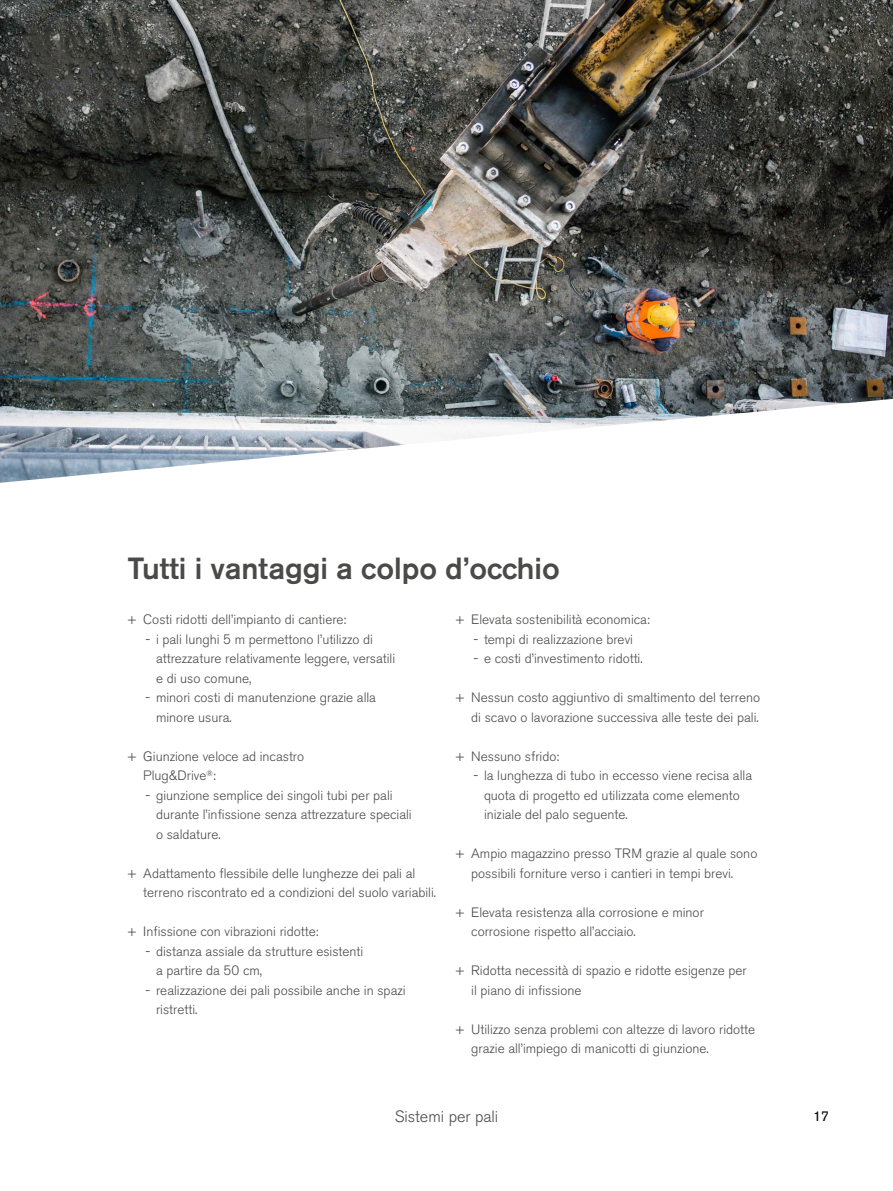
<style>
.page{position:relative;width:893px;height:1191px;background:#fff}
.page>*{position:absolute;margin:0;border:0;box-sizing:border-box;transform-origin:0 0}
.t1{font:500 30.3px "Akzidenz Grotesk BE";color:#4a4a49}
.t2{font:300 16.2px "Akzidenz Grotesk BE";color:#4a4a49}
.t3{font:14.1px "Akzidenz Grotesk BE";color:#000}
.t4{font:300 13.5px/19.5px "Akzidenz Grotesk BE";color:#4a4a49}
</style>
<div class="page">
<img style="left:0;top:0;width:893px;height:483px">
<h1 class="t1" style="left:128px;top:550px;width:434px">Tutti i vantaggi a colpo d’occhio</h1>
<p class="t4" style="left:128px;top:610px;width:220px">+ Costi ridotti dell’impianto di cantiere:</p>
<p class="t4" style="left:156px;top:629px;width:241px;text-indent:-11px">- i pali lunghi 5 m permettono l’utilizzo di attrezzature relativamente leggere, versatili e di uso comune,</p>
<p class="t4" style="left:156px;top:688px;width:221px;text-indent:-11px">- minori costi di manutenzione grazie alla minore usura.</p>
<p class="t4" style="left:143px;top:746px;width:162px;text-indent:-16px">+ Giunzione veloce ad incastro<br>Plug&amp;Drive<sup>®</sup>:</p>
<p class="t4" style="left:156px;top:785px;width:257px;text-indent:-11px">- giunzione semplice dei singoli tubi per pali durante l’infissione senza attrezzature speciali o saldature.</p>
<p class="t4" style="left:143px;top:863px;width:294px;text-indent:-16px">+ Adattamento flessibile delle lunghezze dei pali al terreno riscontrato ed a condizioni del suolo variabili.</p>
<p class="t4" style="left:128px;top:922px;width:192px">+ Infissione con vibrazioni ridotte:</p>
<p class="t4" style="left:156px;top:941px;width:209px;text-indent:-11px">- distanza assiale da strutture esistenti a partire da 50 cm,</p>
<p class="t4" style="left:156px;top:980px;width:251px;text-indent:-11px">- realizzazione dei pali possibile anche in spazi ristretti.</p>
<p class="t4" style="left:455px;top:610px;width:196px">+ Elevata sostenibilità economica:</p>
<p class="t4" style="left:473px;top:629px;width:161px">- tempi di realizzazione brevi</p>
<p class="t4" style="left:473px;top:649px;width:171px">- e costi d’investimento ridotti.</p>
<p class="t4" style="left:455px;top:688px;width:306px;text-align:right">+ Nessun costo aggiuntivo di smaltimento del terreno di scavo o lavorazione successiva alle teste dei pali.</p>
<p class="t4" style="left:455px;top:746px;width:105px">+ Nessuno sfrido:</p>
<p class="t4" style="left:484px;top:766px;width:270px;text-indent:-11px">- la lunghezza di tubo in eccesso viene recisa alla quota di progetto ed utilizzata come elemento iniziale del palo seguente.</p>
<p class="t4" style="left:471px;top:844px;width:288px;text-indent:-16px">+ Ampio magazzino presso TRM grazie al quale sono possibili forniture verso i cantieri in tempi brevi.</p>
<p class="t4" style="left:471px;top:902px;width:234px;text-indent:-16px">+ Elevata resistenza alla corrosione e minor corrosione rispetto all’acciaio.</p>
<p class="t4" style="left:471px;top:961px;width:277px;text-indent:-16px">+ Ridotta necessità di spazio e ridotte esigenze per il piano di infissione</p>
<p class="t4" style="left:471px;top:1019px;width:285px;text-indent:-16px">+ Utilizzo senza problemi con altezze di lavoro ridotte grazie all’impiego di manicotti di giunzione.</p>
<p class="t2" style="left:395px;top:1107px;width:105px">Sistemi per pali</p>
<p class="t3" style="left:813px;top:1107px;width:17px">17</p>
</div>
